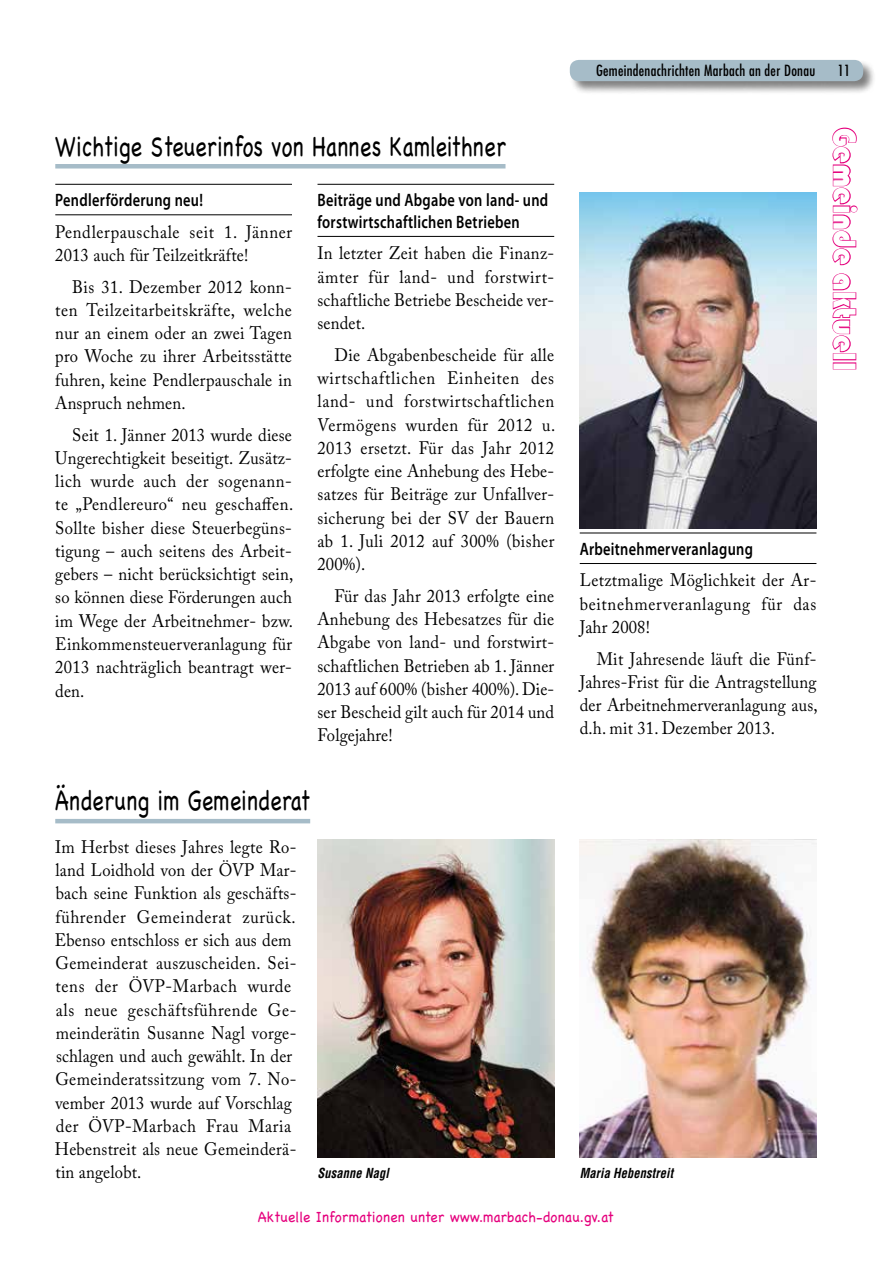
<style>
.page{position:relative;width:893px;height:1263px;background:#fff}
.page>*{position:absolute;margin:0;border:0;box-sizing:border-box;transform-origin:0 0}
.t1{font:33px "Bauhaus 93";letter-spacing:.01em;color:#fff;scale:.92 1}
.t2{font:28.5px "Chalkboard";letter-spacing:.01em;color:#000;scale:.75 1}
.t3{font:18px/23.2px "Adobe Caslon Pro";letter-spacing:.02em;color:#000;text-align:justify;scale:.92 1}
.t4{font:600 18px/21.6px "Myriad Pro";letter-spacing:.02em;color:#000;scale:.8 1}
.t5{font:15px "Chalkboard";letter-spacing:.01em;color:#e5007d;scale:.92 1}
.t6{font:condensed 15px "Futura";letter-spacing:.02em;color:#000}
.t7{font:italic 700 condensed 13.5px "Helvetica";letter-spacing:.01em;color:#000;scale:.92 1}
</style>
<div class="page">
<div style="left:569px;top:59px;width:308px;height:36px;background:#000;opacity:.5"></div>
<div style="left:570px;top:60px;width:293px;height:21px;background:#a6bcc8;border-radius:9px"></div>
<svg style="left:832px;top:127px;width:26px;height:139px"></svg>
<svg style="left:832px;top:273px;width:25px;height:80px"></svg>
<div style="left:833px;top:353px;width:23px;height:7px;border:2px solid #e5007d"></div>
<div style="left:833px;top:362px;width:23px;height:7px;border:2px solid #e5007d"></div>
<hr style="left:55px;top:164px;width:450px;height:4px;background:#a6bcc8">
<hr style="left:55px;top:819px;width:255px;height:4px;background:#a6bcc8">
<img style="left:580px;top:839px;width:236px;height:318px">
<img style="left:317px;top:839px;width:237px;height:318px">
<hr style="left:55px;top:184px;width:237px;height:1px;background:#000">
<hr style="left:55px;top:214px;width:237px;height:1px;background:#000">
<hr style="left:317px;top:184px;width:237px;height:1px;background:#000">
<hr style="left:317px;top:236px;width:237px;height:1px;background:#000">
<hr style="left:580px;top:533px;width:236px;height:1px;background:#000">
<hr style="left:580px;top:563px;width:236px;height:1px;background:#000">
<img style="left:580px;top:192px;width:236px;height:336px">
<h2 class="t2" style="left:55px;top:129px;width:602px">Wichtige Steuerinfos von Hannes Kamleithner</h2>
<p class="t4" style="left:55px;top:189px;width:186px">Pendlerförderung neu!</p>
<p class="t3" style="left:55px;top:220px;width:259px">Pendlerpauschale seit 1. Jänner<br>2013 auch für Teilzeitkräfte!</p>
<p class="t3" style="left:55px;top:275px;width:259px;text-indent:17px">Bis 31. Dezember 2012 konn&shy;ten Teilzeitarbeitskräfte, welche nur an einem oder an zwei Tagen pro Woche zu ihrer Arbeitsstätte fuhren, keine Pendlerpauschale in Anspruch nehmen.</p>
<p class="t3" style="left:55px;top:423px;width:260px;text-indent:17px">Seit 1. Jänner 2013 wurde diese Ungerechtigkeit beseitigt. Zusätz&shy;lich wurde auch der sogenann&shy;te „Pendlereuro“ neu geschaffen.<br>Sollte bisher diese Steuerbegüns&shy;tigung – auch seitens des Arbeit&shy;gebers – nicht berücksichtigt sein, so können diese Förderungen auch im Wege der Arbeitnehmer- bzw.<br>Einkommensteuerveranlagung für 2013 nachträglich beantragt wer&shy;den.</p>
<p class="t4" style="left:317px;top:189px;width:290px">Beiträge und Abgabe von land- und forstwirtschaftlichen Betrieben</p>
<p class="t3" style="left:317px;top:241px;width:259px">In letzter Zeit haben die Finanz&shy;ämter für land- und forstwirt&shy;schaftliche Betriebe Bescheide ver&shy;sendet.</p>
<p class="t3" style="left:317px;top:343px;width:260px;text-align:left;text-indent:17px">Die Abgabenbescheide für alle wirtschaftlichen Einheiten des land- und forstwirtschaftlichen<br>Vermögens wurden für 2012 u.<br>2013 ersetzt. Für das Jahr 2012 erfolgte eine Anhebung des Hebe&shy;satzes für Beiträge zur Unfallver&shy;sicherung bei der SV der Bauern ab 1. Juli 2012 auf 300% (bisher<br>200%).</p>
<p class="t3" style="left:317px;top:584px;width:259px;text-indent:17px">Für das Jahr 2013 erfolgte eine Anhebung des Hebesatzes für die Abgabe von land- und forstwirt&shy;schaftlichen Betrieben ab 1. Jänner 2013 auf 600% (bisher 400%). Die&shy;ser Bescheid gilt auch für 2014 und Folgejahre!</p>
<h2 class="t2" style="left:55px;top:784px;width:342px">Änderung im Gemeinderat</h2>
<p class="t6" style="left:596px;top:61px;width:221px">Gemeindenachrichten Marbach an der Donau</p>
<p class="t6" style="left:838px;top:61px;width:14px">11</p>
<h1 class="t1" style="left:863px;top:128px;width:265px;rotate:90deg">Gemeinde aktuell</h1>
<p class="t4" style="left:580px;top:537px;width:218px">Arbeitnehmerveranlagung</p>
<p class="t3" style="left:580px;top:568px;width:259px">Letztmalige Möglichkeit der Ar&shy;beitnehmerveranlagung für das Jahr 2008!</p>
<p class="t3" style="left:580px;top:647px;width:260px;text-indent:17px">Mit Jahresende läuft die Fünf-Jahres-Frist für die Antragstellung der Arbeitnehmerveranlagung aus, d.h. mit 31. Dezember 2013.</p>
<p class="t3" style="left:55px;top:835px;width:264px;text-align:left">Im Herbst dieses Jahres legte Ro&shy;land Loidhold von der ÖVP Mar&shy;bach seine Funktion als geschäfts&shy;führender Gemeinderat zurück.<br>Ebenso entschloss er sich aus dem<br>Gemeinderat auszuscheiden. Sei&shy;tens der ÖVP-Marbach wurde als neue geschäftsführende Ge&shy;meinderätin Susanne Nagl vorge&shy;schlagen und auch gewählt. In der<br>Gemeinderatssitzung vom 7. No&shy;vember 2013 wurde auf Vorschlag der ÖVP-Marbach Frau Maria<br>Hebenstreit als neue Gemeinderä&shy;tin angelobt.</p>
<p class="t7" style="left:317px;top:1164px;width:79px">Susanne Nagl</p>
<p class="t7" style="left:580px;top:1164px;width:103px">Maria Hebenstreit</p>
<p class="t5" style="left:258px;top:1208px;width:389px">Aktuelle Informationen unter www.marbach-donau.gv.at</p>
</div>
